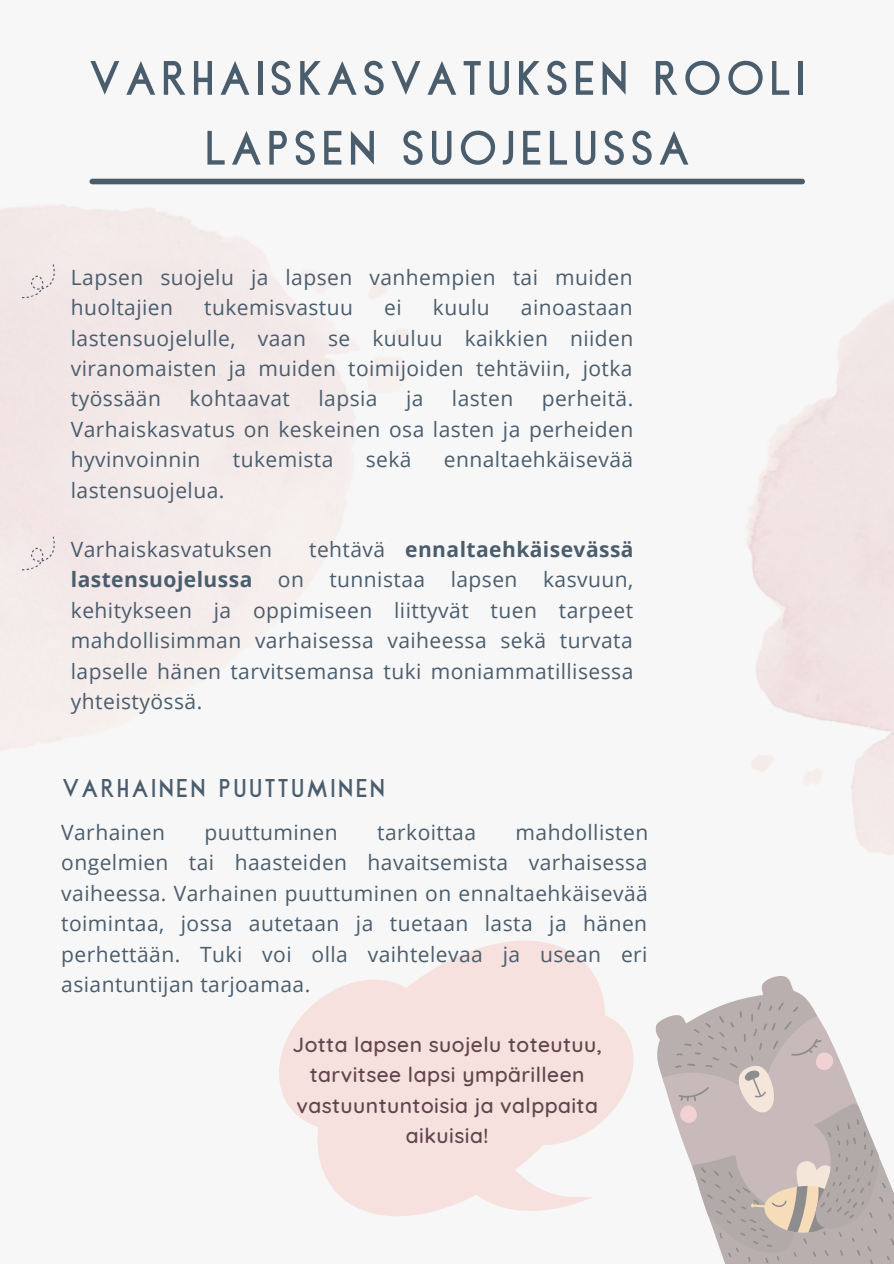
<style>
.page{position:relative;width:894px;height:1264px;background:#fff}
.page>*{position:absolute;margin:0;border:0;box-sizing:border-box;transform-origin:0 0}
.t1{font:700 50.7px/69.8px "Sinclaire";letter-spacing:.09em;color:#4a5d6d;text-align:center}
.t2{font:700 27px "Sinclaire";letter-spacing:.09em;color:#4a5d6d}
.t3{font:21px/30.5px "Open Sans";letter-spacing:.02em;color:#4a5d6d;text-align:justify}
.t4{font:500 21px/30.5px "Quicksand";letter-spacing:.02em;color:#62444d;text-align:center}
.s1{font-weight:700}
</style>
<div class="page">
<div style="left:0;top:0;width:893px;height:1263px;background:#f8f7f8"></div>
<img style="left:0;top:178px;width:511px;height:554px">
<div style="left:92px;top:179px;width:710px;height:5px;background:#4a5d6d"></div>
<svg style="left:15px;top:264px;width:47px;height:36px"></svg>
<svg style="left:684px;top:995px;width:209px;height:269px"></svg>
<svg style="left:283px;top:940px;width:401px;height:276px;fill:#f6e1de"></svg>
<svg style="left:279px;top:972px;width:116px;height:123px"></svg>
<div style="left:0;top:311px;width:89px;height:439px;background:#f3e7e8"></div>
<img style="left:542px;top:178px;width:351px;height:817px">
<p class="t1" style="left:89px;top:43px;width:717px">VARHAISKASVATUKSEN ROOLI<br>LAPSEN SUOJELUSSA</p>
<p class="t3" style="left:71px;top:261px;width:563px">Lapsen suojelu ja lapsen vanhempien tai muiden huoltajien</p>
<p class="t3" style="left:204px;top:292px;width:150px">tukemisvastuu</p>
<p class="t3" style="left:384px;top:292px;width:19px">ei</p>
<p class="t3" style="left:433px;top:292px;width:58px">kuulu</p>
<p class="t3" style="left:71px;top:292px;width:564px;text-indent:450px">ainoastaan lastensuojelulle, vaan se kuuluu kaikkien niiden viranomaisten ja muiden toimijoiden tehtäviin, jotka työssään</p>
<p class="t3" style="left:71px;top:383px;width:564px;text-indent:471px">perheitä.<br>Varhaiskasvatus on keskeinen osa lasten ja perheiden hyvinvoinnin</p>
<p class="t3" style="left:189px;top:383px;width:102px">kohtaavat</p>
<p class="t3" style="left:318px;top:383px;width:61px">lapsia</p>
<p class="t3" style="left:406px;top:383px;width:19px">ja</p>
<p class="t3" style="left:452px;top:383px;width:63px">lasten</p>
<p class="t3" style="left:233px;top:444px;width:102px">tukemista</p>
<p class="t3" style="left:365px;top:444px;width:47px">sekä</p>
<p class="t3" style="left:444px;top:444px;width:191px">ennaltaehkäisevää</p>
<p class="t3" style="left:71px;top:474px;width:155px">lastensuojelua.</p>
<p class="t3" style="left:71px;top:533px;width:203px">Varhaiskasvatuksen</p>
<p class="t3" style="left:71px;top:533px;width:564px;text-indent:238px">tehtävä <span class="s1">ennaltaehkäisevässä lastensuojelussa</span> on tunnistaa lapsen kasvuun, kehitykseen ja oppimiseen liittyvät tuen tarpeet mahdollisimman varhaisessa vaiheessa sekä turvata lapselle hänen tarvitsemansa tuki moniammatillisessa yhteistyössä.</p>
<p class="t2" style="left:62px;top:774px;width:324px">VARHAINEN PUUTTUMINEN</p>
<p class="t3" style="left:61px;top:816px;width:105px">Varhainen</p>
<p class="t3" style="left:204px;top:816px;width:135px">puuttuminen</p>
<p class="t3" style="left:377px;top:816px;width:100px">tarkoittaa</p>
<p class="t3" style="left:61px;top:816px;width:588px;text-indent:454px">mahdollisten ongelmien tai haasteiden havaitsemista varhaisessa vaiheessa. Varhainen puuttuminen on ennaltaehkäisevää toimintaa, jossa autetaan ja tuetaan lasta ja hänen perhettään. Tuki voi olla vaihtelevaa ja usean eri asiantuntijan tarjoamaa.</p>
<p class="t4" style="left:292px;top:1028px;width:311px">Jotta lapsen suojelu toteutuu, tarvitsee lapsi ympärilleen vastuuntuntoisia ja valppaita aikuisia!</p>
</div>
